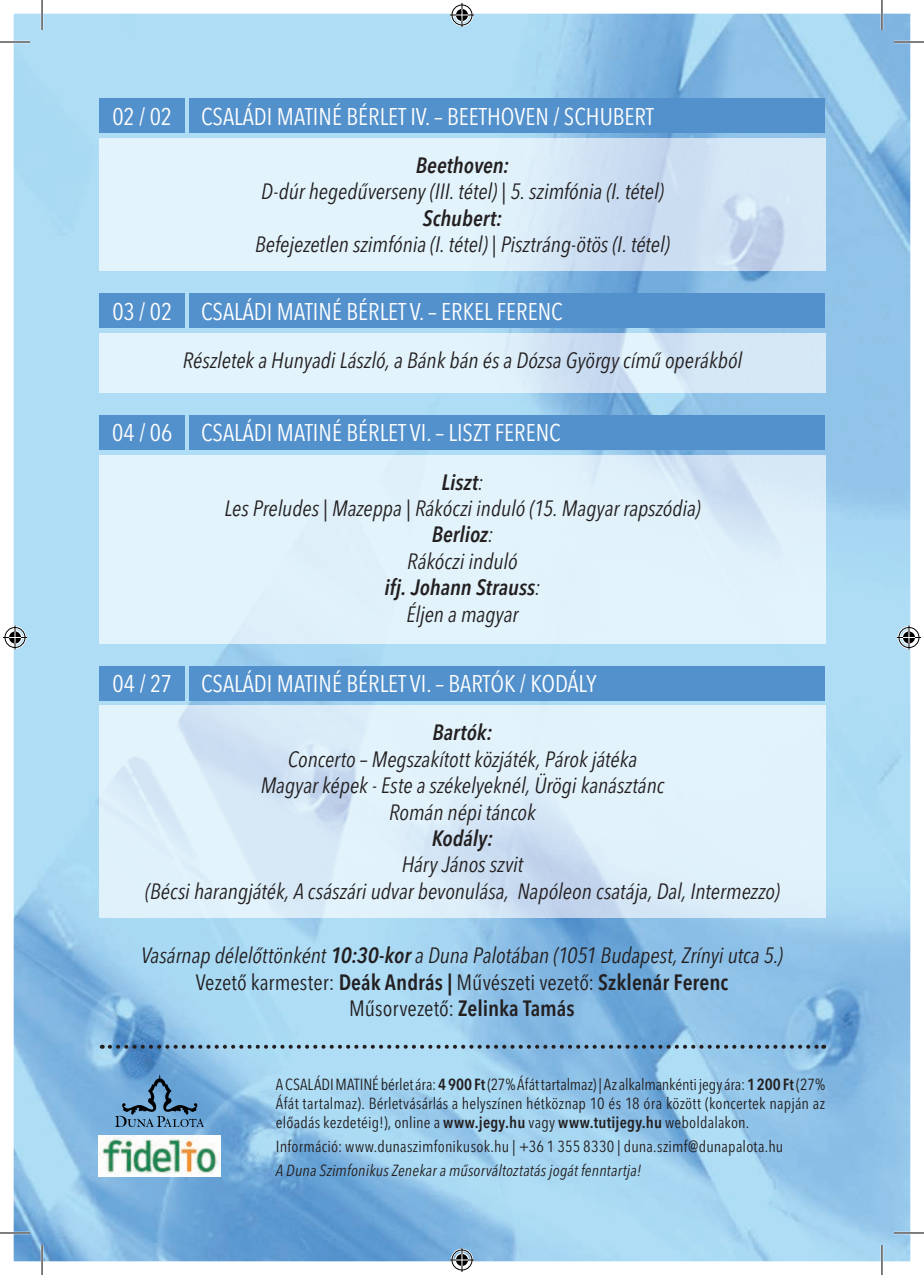
<style>
.page{position:relative;width:924px;height:1275px;background:#fff}
.page>*{position:absolute;margin:0;border:0;box-sizing:border-box;transform-origin:0 0}
.t1{font:condensed 24px "Avenir Next LT Pro";color:#fff}
.t2{font:italic condensed 22px/26.4px "Avenir Next LT Pro";color:#231f20;text-align:center}
.t3{font:italic 600 condensed 22px "Avenir Next LT Pro";color:#231f20}
.t4{font:condensed 16px/19.2px "Avenir Next LT Pro";letter-spacing:.01em;color:#231f20;text-align:justify}
.t5{font:italic condensed 16px "Avenir Next LT Pro";letter-spacing:.01em;color:#231f20}
.s1{font-weight:600}
.s2{font-style:normal}
.s3{font-weight:600;font-style:normal}
</style>
<div class="page">
<img style="left:14px;top:14px;width:895px;height:1247px">
<svg style="left:110px;top:1044px;width:713px;height:4px;background:#6d8da5"></svg>
<img style="left:100px;top:138px;width:724px;height:132px">
<img style="left:100px;top:333px;width:724px;height:59px">
<div style="left:100px;top:455px;width:724px;height:188px;background:#e2f3fb"></div>
<img style="left:100px;top:705px;width:724px;height:213px">
<div style="left:100px;top:99px;width:85px;height:34px;background:#5391cd"></div>
<div style="left:100px;top:294px;width:85px;height:34px;background:#5391cd"></div>
<div style="left:100px;top:415px;width:85px;height:34px;background:#5391cd"></div>
<div style="left:100px;top:666px;width:85px;height:34px;background:#5391cd"></div>
<div style="left:190px;top:99px;width:634px;height:34px;background:#5391cd"></div>
<div style="left:190px;top:294px;width:634px;height:34px;background:#5391cd"></div>
<div style="left:190px;top:415px;width:634px;height:34px;background:#5391cd"></div>
<div style="left:190px;top:666px;width:634px;height:34px;background:#5391cd"></div>
<svg style="left:115px;top:1074px;width:89px;height:53px;background:#5e8eb8"></svg>
<img style="left:99px;top:1135px;width:121px;height:41px">
<hr style="left:0;top:41px;width:30px;height:2px;background:#fff">
<hr style="left:893px;top:41px;width:30px;height:2px;background:#fff">
<hr style="left:0;top:1231px;width:30px;height:3px;background:#fff">
<hr style="left:893px;top:1231px;width:30px;height:3px;background:#fff">
<hr style="left:41px;top:0;width:2px;height:30px;background:#fff">
<hr style="left:41px;top:1245px;width:2px;height:30px;background:#fff">
<hr style="left:880px;top:0;width:2px;height:30px;background:#fff">
<hr style="left:880px;top:1245px;width:2px;height:30px;background:#fff">
<hr style="left:0;top:42px;width:30px;height:1px;background:#000">
<hr style="left:893px;top:42px;width:30px;height:1px;background:#000">
<hr style="left:0;top:1232px;width:30px;height:1px;background:#000">
<hr style="left:893px;top:1232px;width:30px;height:1px;background:#000">
<hr style="left:42px;top:0;width:1px;height:30px;background:#000">
<hr style="left:42px;top:1245px;width:1px;height:30px;background:#000">
<hr style="left:881px;top:0;width:1px;height:30px;background:#000">
<hr style="left:881px;top:1245px;width:1px;height:30px;background:#000">
<svg style="left:450px;top:3px;width:24px;height:24px"></svg>
<svg style="left:450px;top:1248px;width:24px;height:24px"></svg>
<svg style="left:3px;top:625px;width:24px;height:24px"></svg>
<svg style="left:896px;top:625px;width:24px;height:24px"></svg>
<p class="t1" style="left:112px;top:102px;width:61px">02 / 02</p>
<p class="t1" style="left:201px;top:102px;width:454px">CSALÁDI MATINÉ BÉRLET IV. – BEETHOVEN / SCHUBERT</p>
<p class="t3" style="left:415px;top:152px;width:95px">Beethoven:</p>
<p class="t2" style="left:261px;top:178px;width:404px">D-dúr hegedűverseny (III. tétel) | 5. szimfónia (I. tétel)</p>
<p class="t3" style="left:422px;top:205px;width:81px">Schubert:</p>
<p class="t2" style="left:255px;top:231px;width:416px">Befejezetlen szimfónia (I. tétel) | Pisztráng-ötös (I. tétel)</p>
<p class="t1" style="left:112px;top:297px;width:61px">03 / 02</p>
<p class="t1" style="left:201px;top:297px;width:363px">CSALÁDI MATINÉ BÉRLET V. – ERKEL FERENC</p>
<p class="t2" style="left:183px;top:347px;width:561px">Részletek a Hunyadi László, a Bánk bán és a Dózsa György című operákból</p>
<p class="t1" style="left:112px;top:418px;width:62px">04 / 06</p>
<p class="t1" style="left:112px;top:669px;width:61px">04 / 27</p>
<p class="t1" style="left:201px;top:418px;width:361px">CSALÁDI MATINÉ BÉRLET VI. – LISZT FERENC</p>
<p class="t2" style="left:224px;top:469px;width:478px"><span class="s1">Liszt</span>:<br>Les Preludes | Mazeppa | Rákóczi induló (15. Magyar rapszódia)<br><span class="s1">Berlioz</span>:<br>Rákóczi induló<br><span class="s1">ifj. Johann Strauss</span>:<br>Éljen a magyar</p>
<p class="t1" style="left:201px;top:669px;width:397px">CSALÁDI MATINÉ BÉRLET VI. – BARTÓK / KODÁLY</p>
<p class="t3" style="left:432px;top:719px;width:61px">Bartók:</p>
<p class="t2" style="left:260px;top:746px;width:405px">Concerto – Megszakított közjáték, Párok játéka<br>Magyar képek - Este a székelyeknél, Ürögi kanásztánc<br>Román népi táncok</p>
<p class="t3" style="left:431px;top:825px;width:63px">Kodály:</p>
<p class="t2" style="left:145px;top:851px;width:636px">Háry János szvit<br>(Bécsi harangjáték, A császári udvar bevonulása, Napóleon csatája, Dal, Intermezzo)</p>
<p class="t2" style="left:141px;top:942px;width:643px">Vasárnap délelőttönként <span class="s1">10:30-kor</span> a Duna Palotában (1051 Budapest, Zrínyi utca 5.)<br><span class="s2">Vezető karmester:</span> <span class="s3">Deák András |</span> <span class="s2">Művészeti vezető:</span> <span class="s3">Szklenár Ferenc<br></span><span class="s2">Műsorvezető:</span> <span class="s3">Zelinka Tamás</span></p>
<p class="t4" style="left:276px;top:1074px;width:550px">A CSALÁDI MATINÉ bérlet ára: <span class="s1">4 900 Ft</span> (27% Áfát tartalmaz) | Az alkalmankénti jegy ára: <span class="s1">1 200 Ft</span> (27% Áfát tartalmaz). Bérletvásárlás a helyszínen hétköznap 10 és 18 óra között (koncertek napján az előadás kezdetéig!), online a <span class="s1">www.jegy.hu</span> vagy <span class="s1">www.tutijegy.hu</span> weboldalakon.</p>
<p class="t4" style="left:276px;top:1137px;width:509px">Információ: www.dunaszimfonikusok.hu | +36 1 355 8330 | duna.szimf@dunapalota.hu</p>
<p class="t5" style="left:276px;top:1161px;width:367px">A Duna Szimfonikus Zenekar a műsorváltoztatás jogát fenntartja!</p>
</div>
